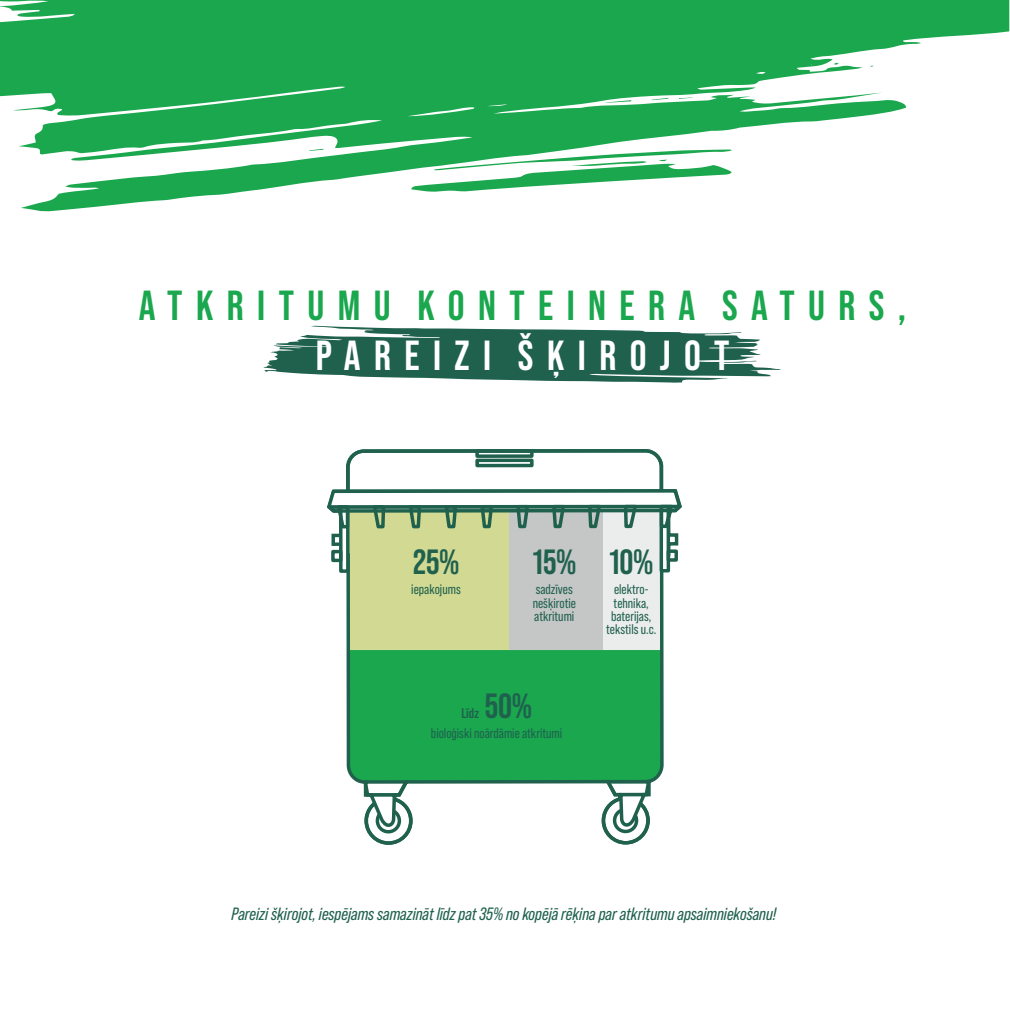
<style>
.page{position:relative;width:1010px;height:1010px;background:#fff}
.page>*{position:absolute;margin:0;border:0;box-sizing:border-box;transform-origin:0 0}
.t1{font:700 42px "Bebas Neue Pro";letter-spacing:.32em;color:#1aa74e}
.t2{font:700 42px "Bebas Neue Pro";letter-spacing:.32em;color:#fff}
.t3{font:700 35px "Bebas Neue Pro";color:#20614e}
.t4{font:italic 17.85px "Bebas Neue Pro";color:#20614e}
.t5{font:14px/13.3px "Bebas Neue Pro";color:#20614e}
.t6{font:700 14px "Bebas Neue Pro";color:#20614e}
</style>
<div class="page">
<svg style="left:0;top:0;width:1009px;height:211px;fill:#1aa74e"></svg>
<svg style="left:263px;top:326px;width:517px;height:57px"></svg>
<svg style="left:346px;top:574px;width:318px;height:271px"></svg>
<svg style="left:327px;top:449px;width:355px;height:125px"></svg>
<div style="left:364px;top:796px;width:48px;height:49px;border:3px solid #20614e;border-radius:50%"></div>
<div style="left:376px;top:808px;width:25px;height:25px;border:3px solid #20614e;border-radius:50%"></div>
<div style="left:475px;top:449px;width:58px;height:9px;border:3px solid #20614e"></div>
<div style="left:475px;top:458px;width:58px;height:9px;border:3px solid #20614e"></div>
<svg style="left:361px;top:778px;width:51px;height:51px"></svg>
<div style="left:601px;top:796px;width:48px;height:48px;border:3px solid #20614e;border-radius:50%"></div>
<div style="left:613px;top:807px;width:25px;height:26px;border:3px solid #20614e;border-radius:50%"></div>
<svg style="left:602px;top:595px;width:50px;height:233px;background:#67bb88"></svg>
<h1 class="t1" style="left:139px;top:286px;width:769px">ATKRITUMU KONTEINERA SATURS,</h1>
<h1 class="t2" style="left:316px;top:336px;width:415px">PAREIZI ŠĶIROJOT</h1>
<h2 class="t3" style="left:413px;top:545px;width:48px">25%</h2>
<p class="t5" style="left:411px;top:583px;width:51px">iepakojums</p>
<h2 class="t3" style="left:533px;top:545px;width:45px">15%</h2>
<p class="t5" style="left:533px;top:583px;width:45px">sadzīves nešķirotie atkritumi</p>
<h2 class="t3" style="left:485px;top:690px;width:49px">50%</h2>
<p class="t5" style="left:431px;top:727px;width:133px">bioloģiski noārdāmie atkritumi</p>
<p class="t6" style="left:461px;top:707px;width:19px">Līdz</p>
<h2 class="t3" style="left:609px;top:545px;width:45px">10%</h2>
<p class="t5" style="left:606px;top:583px;width:52px;text-align:center">elektro&shy;tehnika, baterijas, tekstils u.c.</p>
<p class="t4" style="left:231px;top:905px;width:546px">Pareizi šķirojot, iespējams samazināt līdz pat 35% no kopējā rēķina par atkritumu apsaimniekošanu!</p>
</div>
